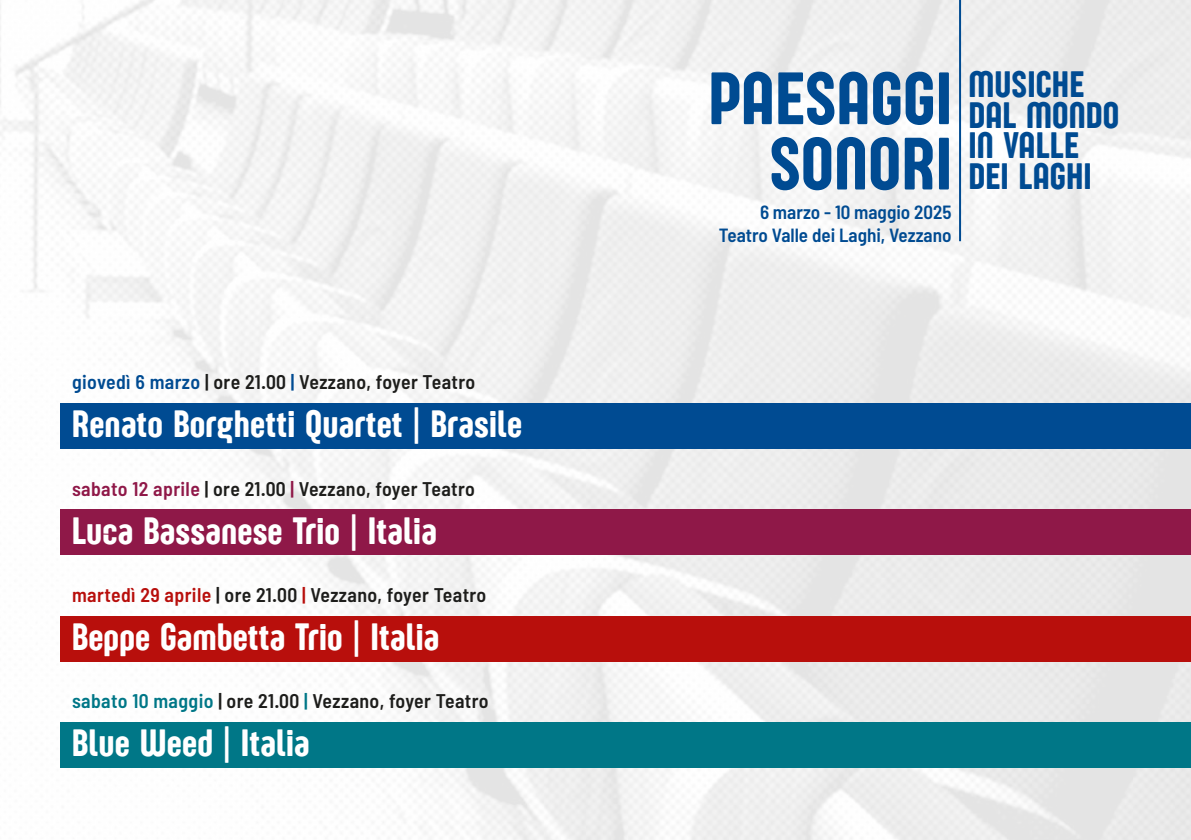
<style>
.page{position:relative;width:1191px;height:840px;background:#fff}
.page>*{position:absolute;margin:0;border:0;box-sizing:border-box;transform-origin:0 0}
.t1{font:76.4px/65.2px "Sugo Pro Display Trial";letter-spacing:.02em;color:#004b92;text-align:right}
.t2{font:39.6px "Sugo Pro Display Trial";letter-spacing:.02em;color:#fff}
.t3{font:38.2px/30.4px "Sugo Pro Display Trial";letter-spacing:.02em;color:#004b92}
.t4{font:600 semi-condensed 19.8px "Barlow";letter-spacing:.02em;color:#1d1d1b}
.t5{font:600 semi-condensed 19.2px/23px "Barlow";color:#004b92;text-align:right}
.s1{color:#004b92}
.s2{font-weight:300}
.s3{color:#8f1848}
.s4{color:#b80f0c}
.s5{color:#007787}
</style>
<div class="page">
<img style="left:0;top:0;width:1191px;height:839px">
<div style="left:60px;top:402px;width:1131px;height:46px;background:#004b92"></div>
<div style="left:60px;top:508px;width:1131px;height:46px;background:#8f1848"></div>
<div style="left:60px;top:615px;width:1131px;height:46px;background:#b80f0c"></div>
<div style="left:60px;top:721px;width:1131px;height:46px;background:#007787"></div>
<hr style="left:959px;top:0;width:2px;height:241px;background:#004b92">
<p class="t4" style="left:72px;top:369px;width:405px"><span class="s1">giovedì 6 marzo</span> | ore 21.00 <span class="s1">|</span> Vezzano, foyer Teatro</p>
<h2 class="t2" style="left:72px;top:401px;width:451px">Renato Borghetti Quartet <span class="s2">|</span> Brasile</h2>
<p class="t4" style="left:72px;top:476px;width:404px"><span class="s3">sabato 12 aprile</span> | ore 21.00 <span class="s3">|</span> Vezzano, foyer Teatro</p>
<h2 class="t2" style="left:72px;top:507px;width:366px">Luca Bassanese Trio <span class="s2">|</span> Italia</h2>
<p class="t4" style="left:72px;top:582px;width:416px"><span class="s4">martedì 29 aprile</span> | ore 21.00 <span class="s4">|</span> Vezzano, foyer Teatro</p>
<h2 class="t2" style="left:72px;top:614px;width:368px">Beppe Gambetta Trio <span class="s2">|</span> Italia</h2>
<p class="t4" style="left:72px;top:688px;width:418px"><span class="s5">sabato 10 maggio</span> | ore 21.00 <span class="s5">|</span> Vezzano, foyer Teatro</p>
<h2 class="t2" style="left:72px;top:720px;width:239px">Blue Weed <span class="s2">|</span> Italia</h2>
<h1 class="t1" style="left:709px;top:67px;width:244px">PAESAGGI<br>SONORI</h1>
<p class="t5" style="left:719px;top:200px;width:234px">6 marzo - 10 maggio 2025<br>Teatro Valle dei Laghi, Vezzano</p>
<h3 class="t3" style="left:968px;top:70px;width:152px">MUSICHE<br>DAL MONDO<br>IN VALLE<br>DEI LAGHI</h3>
</div>
